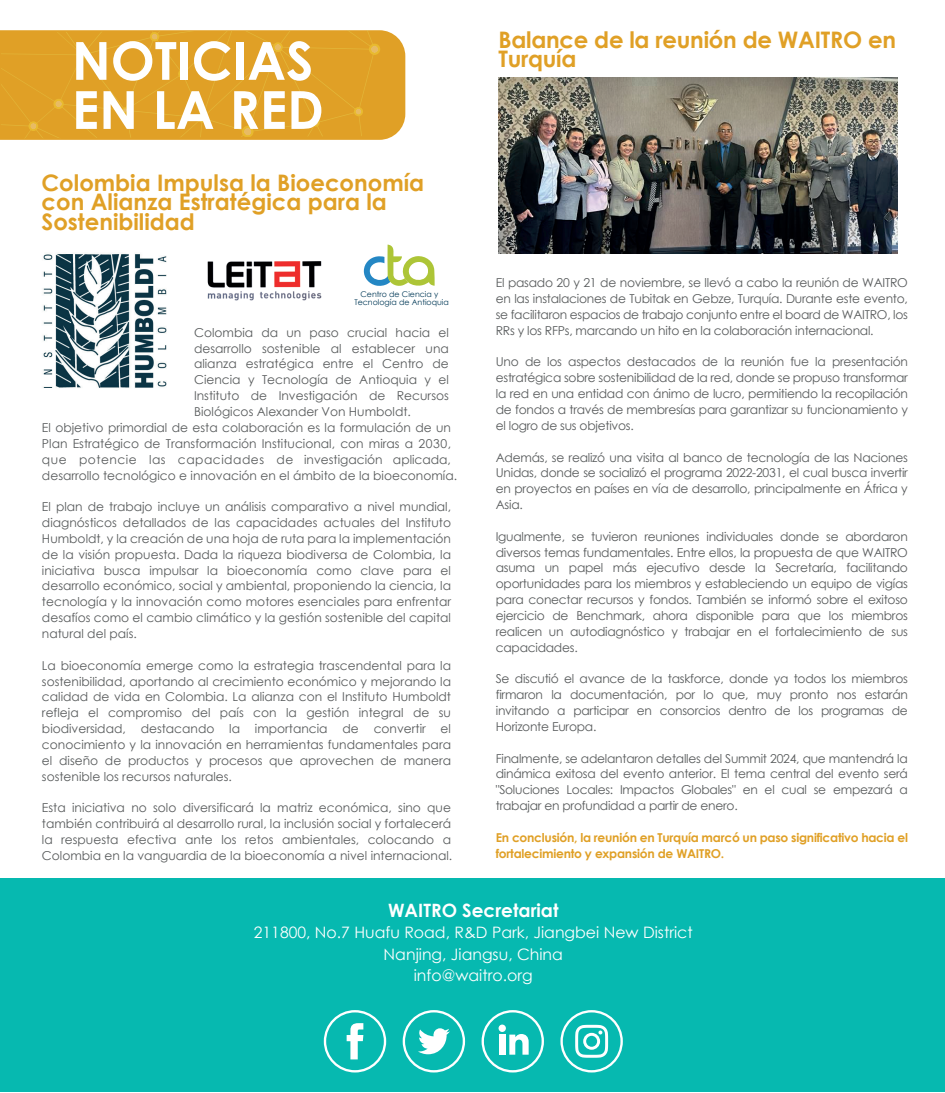
<style>
.page{position:relative;width:945px;height:1093px;background:#fff}
.page>*{position:absolute;margin:0;border:0;box-sizing:border-box;transform-origin:0 0}
.t1{font:700 52.5px/49.1px "Century Gothic";color:#fff}
.t2{font:700 22.75px/19.3px "Century Gothic";color:#e0a026}
.t3{font:700 18.38px "Century Gothic";color:#fff}
.t4{font:15.75px/21.1px "Century Gothic";color:#fff;text-align:center}
.t5{font:12.25px/15.8px "Century Gothic";color:#575a5b;text-align:justify}
.t6{font:700 12.25px/15.8px "Century Gothic";letter-spacing:-.02em;color:#e0a026}
.t7{font:7.88px/7.8px "Century Gothic";color:#013957;text-align:center}
</style>
<div class="page">
<svg style="left:1px;top:30px;width:404px;height:110px;background:#e2a83a"></svg>
<svg style="left:369px;top:44px;width:11px;height:11px"></svg>
<div style="left:371px;top:46px;width:7px;height:7px;background:#e8bb64;border-radius:50%"></div>
<svg style="left:1px;top:30px;width:374px;height:109px;background:#e0a127"></svg>
<div style="left:0;top:878px;width:945px;height:214px;background:#06b9b0"></div>
<div style="left:403px;top:1010px;width:62px;height:62px;border:2px solid #fff;border-radius:30px"></div>
<svg style="left:418px;top:1028px;width:32px;height:26px"></svg>
<div style="left:482px;top:1010px;width:62px;height:62px;border:2px solid #fff;border-radius:30px"></div>
<div style="left:499px;top:1034px;width:6px;height:20px;background:#fff"></div>
<div style="left:499px;top:1024px;width:7px;height:8px;background:#fff;border-radius:50%"></div>
<svg style="left:509px;top:1034px;width:20px;height:20px"></svg>
<div style="left:324px;top:1010px;width:62px;height:62px;border:2px solid #fff;border-radius:30px"></div>
<svg style="left:347px;top:1023px;width:16px;height:36px"></svg>
<div style="left:560px;top:1010px;width:63px;height:62px;border:2px solid #fff;border-radius:30px"></div>
<svg style="left:575px;top:1024px;width:33px;height:33px"></svg>
<img style="left:498px;top:78px;width:400px;height:175px">
<img style="left:207px;top:261px;width:115px;height:40px">
<svg style="left:364px;top:244px;width:71px;height:42px"></svg>
<img style="left:43px;top:254px;width:124px;height:134px">
<h1 class="t1" style="left:72px;top:34px;width:253px">NOTICIAS<br>EN LA RED</h1>
<h2 class="t2" style="left:42px;top:172px;width:384px">Colombia Impulsa la Bioeconomía con Alianza Estratégica para la<br>Sostenibilidad</h2>
<p class="t7" style="left:354px;top:290px;width:96px">Centro de Ciencia y<br>Tecnología de Antioquia</p>
<p class="t5" style="left:194px;top:324px;width:256px">Colombia da un paso crucial hacia el desarrollo sostenible al establecer una alianza estratégica entre el Centro de Ciencia y Tecnología de Antioquia y el Instituto de Investigación de Recursos Biológicos Alexander Von Humboldt.</p>
<p class="t5" style="left:42px;top:419px;width:417px;text-align:left">El objetivo primordial de esta colaboración es la formulación de un Plan Estratégico de Transformación Institucional, con miras a 2030, que potencie las capacidades de investigación aplicada, desarrollo tecnológico e innovación en el ámbito de la bioeconomía.</p>
<p class="t5" style="left:42px;top:498px;width:411px">El plan de trabajo incluye un análisis comparativo a nivel mundial, diagnósticos detallados de las capacidades actuales del Instituto Humboldt, y la creación de una hoja de ruta para la implementación de la visión propuesta. Dada la riqueza biodiversa de Colombia, la iniciativa busca impulsar la bioeconomía como clave para el desarrollo económico, social y ambiental, proponiendo la ciencia, la tecnología y la innovación como motores esenciales para enfrentar desafíos como el cambio climático y la gestión sostenible del capital natural del país.</p>
<p class="t5" style="left:42px;top:657px;width:411px">La bioeconomía emerge como la estrategia trascendental para la sostenibilidad, aportando al crecimiento económico y mejorando la calidad de vida en Colombia. La alianza con el Instituto Humboldt refleja el compromiso del país con la gestión integral de su biodiversidad, destacando la importancia de convertir el conocimiento y la innovación en herramientas fundamentales para el diseño de productos y procesos que aprovechen de manera sostenible los recursos naturales.</p>
<p class="t5" style="left:42px;top:799px;width:412px">Esta iniciativa no solo diversificará la matriz económica, sino que también contribuirá al desarrollo rural, la inclusión social y fortalecerá la respuesta efectiva ante los retos ambientales, colocando a Colombia en la vanguardia de la bioeconomía a nivel internacional.</p>
<h2 class="t2" style="left:498px;top:29px;width:399px">Balance de la reunión de WAITRO en<br>Turquía</h2>
<p class="t5" style="left:496px;top:275px;width:414px">El pasado 20 y 21 de noviembre, se llevó a cabo la reunión de WAITRO en las instalaciones de Tubitak en Gebze, Turquía. Durante este evento, se facilitaron espacios de trabajo conjunto entre el board de WAITRO, los RRs y los RFPs, marcando un hito en la colaboración internacional.</p>
<p class="t5" style="left:496px;top:354px;width:414px">Uno de los aspectos destacados de la reunión fue la presentación estratégica sobre sostenibilidad de la red, donde se propuso transformar la red en una entidad con ánimo de lucro, permitiendo la recopilación de fondos a través de membresías para garantizar su funcionamiento y el logro de sus objetivos.</p>
<p class="t5" style="left:496px;top:449px;width:414px">Además, se realizó una visita al banco de tecnología de las Naciones Unidas, donde se socializó el programa 2022-2031, el cual busca invertir en proyectos en países en vía de desarrollo, principalmente en África y Asia.</p>
<p class="t5" style="left:496px;top:528px;width:414px">Igualmente, se tuvieron reuniones individuales donde se abordaron diversos temas fundamentales. Entre ellos, la propuesta de que WAITRO asuma un papel más ejecutivo desde la Secretaría, facilitando oportunidades para los miembros y estableciendo un equipo de vigías para conectar recursos y fondos. También se informó sobre el exitoso ejercicio de Benchmark, ahora disponible para que los miembros realicen un autodiagnóstico y trabajar en el fortalecimiento de sus capacidades.</p>
<p class="t5" style="left:496px;top:671px;width:414px">Se discutió el avance de la taskforce, donde ya todos los miembros firmaron la documentación, por lo que, muy pronto nos estarán invitando a participar en consorcios dentro de los programas de Horizonte Europa.</p>
<p class="t5" style="left:496px;top:750px;width:414px">Finalmente, se adelantaron detalles del Summit 2024, que mantendrá la dinámica exitosa del evento anterior. El tema central del evento será "Soluciones Locales: Impactos Globales" en el cual se empezará a trabajar en profundidad a partir de enero.</p>
<p class="t6" style="left:496px;top:829px;width:414px">En conclusión, la reunión en Turquía marcó un paso significativo hacia el fortalecimiento y expansión de WAITRO.</p>
<h3 class="t3" style="left:388px;top:896px;width:172px">WAITRO Secretariat</h3>
<p class="t4" style="left:254px;top:922px;width:440px">211800, No.7 Huafu Road, R&amp;D Park, Jiangbei New District<br>Nanjing, Jiangsu, China<br>info@waitro.org</p>
</div>
